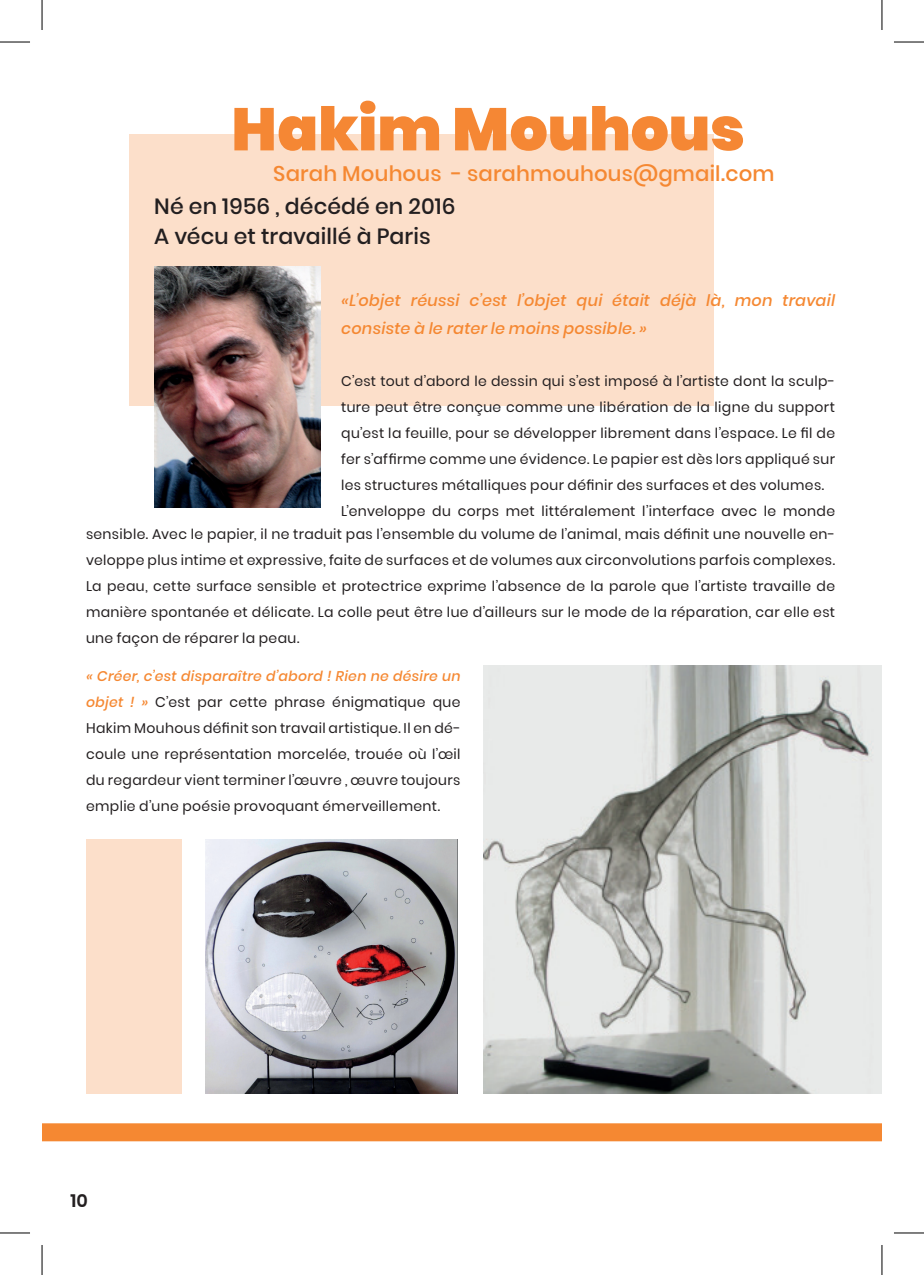
<style>
.page{position:relative;width:924px;height:1275px;background:#fff}
.page>*{position:absolute;margin:0;border:0;box-sizing:border-box;transform-origin:0 0}
.t1{font:900 60px "Poppins";letter-spacing:-.005em;color:#f58734}
.t2{font:500 22px/30px "Poppins";letter-spacing:.005em;color:#231f20}
.t3{font:500 21.2px "Poppins";letter-spacing:.005em;color:#f58832}
.t4{font:600 18px "Poppins";color:#231f20}
.t5{font:italic 500 16px/28px "Poppins";letter-spacing:.02em;color:#f58832}
.t6{font:14px/26px "Poppins";letter-spacing:.025em;color:#231f20;text-align:justify}
.s1{font-weight:500;font-style:italic;color:#f58832}
</style>
<div class="page">
<div style="left:129px;top:134px;width:585px;height:272px;background:#fcdfca"></div>
<img style="left:154px;top:267px;width:166px;height:241px">
<div style="left:86px;top:839px;width:95px;height:254px;background:#fcdfca"></div>
<img style="left:483px;top:666px;width:398px;height:427px">
<img style="left:205px;top:839px;width:252px;height:254px">
<div style="left:42px;top:1123px;width:839px;height:18px;background:#f58832"></div>
<hr style="left:0;top:42px;width:30px;height:1px;background:#000">
<hr style="left:893px;top:42px;width:30px;height:1px;background:#000">
<hr style="left:0;top:1232px;width:30px;height:1px;background:#000">
<hr style="left:893px;top:1232px;width:30px;height:1px;background:#000">
<hr style="left:42px;top:0;width:1px;height:30px;background:#000">
<hr style="left:42px;top:1245px;width:1px;height:30px;background:#000">
<hr style="left:881px;top:0;width:1px;height:30px;background:#000">
<hr style="left:881px;top:1245px;width:1px;height:30px;background:#000">
<h1 class="t1" style="left:231px;top:95px;width:514px">Hakim Mouhous</h1>
<h3 class="t3" style="left:273px;top:162px;width:502px">Sarah Mouhous - sarahmouhous@gmail.com</h3>
<h2 class="t2" style="left:154px;top:191px;width:303px">Né en 1956 , décédé en 2016<br>A vécu et travaillé à Paris</h2>
<p class="t5" style="left:341px;top:286px;width:495px">«L’objet réussi c’est l’objet qui était déjà là, mon travail consiste à le rater le moins possible. »</p>
<p class="t6" style="left:341px;top:368px;width:495px;text-align:left">C’est tout d’abord le dessin qui s’est imposé à l’artiste dont la sculp&shy;ture peut être conçue comme une libération de la ligne du support qu’est la feuille, pour se développer librement dans l’espace. Le fil de fer s’affirme comme une évidence. Le papier est dès lors appliqué sur les structures métalliques pour définir des surfaces et des volumes.<br>L’enveloppe du corps met littéralement l’interface avec le monde</p>
<p class="t6" style="left:86px;top:521px;width:750px">sensible. Avec le papier, il ne traduit pas l’ensemble du volume de l’animal, mais définit une nouvelle en&shy;veloppe plus intime et expressive, faite de surfaces et de volumes aux circonvolutions parfois complexes.<br>La peau, cette surface sensible et protectrice exprime l’absence de la parole que l’artiste travaille de manière spontanée et délicate. La colle peut être lue d’ailleurs sur le mode de la réparation, car elle est une façon de réparer la peau.</p>
<p class="t6" style="left:86px;top:662px;width:376px"><span class="s1">« Créer, c’est disparaître d’abord ! Rien ne désire un objet ! »</span> C’est par cette phrase énigmatique que Hakim Mouhous définit son travail artistique. Il en dé&shy;coule une représentation morcelée, trouée où l’œil du regardeur vient terminer l’œuvre , œuvre toujours emplie d’une poésie provoquant émerveillement.</p>
<p class="t4" style="left:70px;top:1189px;width:19px">10</p>
</div>
